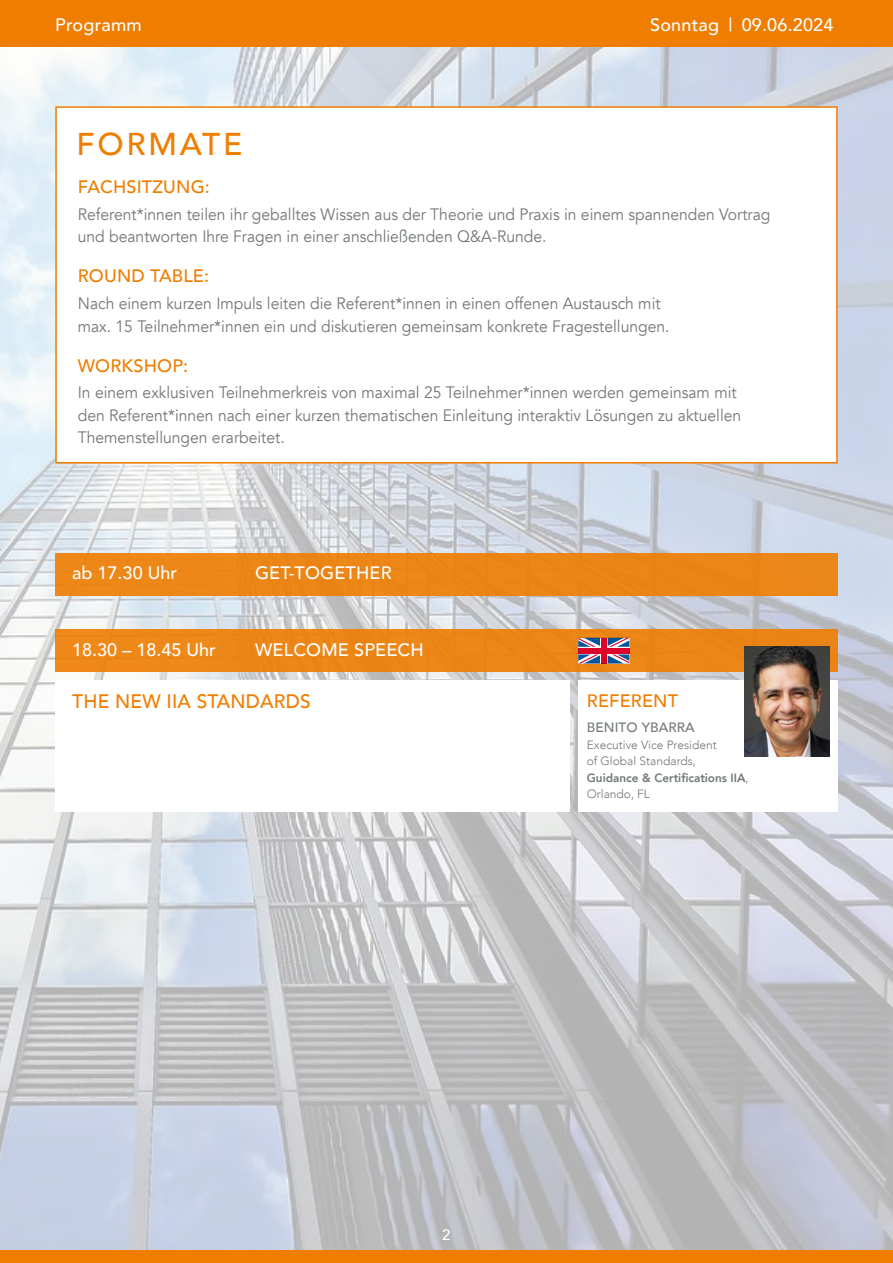
<style>
.page{position:relative;width:893px;height:1263px;background:#fff}
.page>*{position:absolute;margin:0;border:0;box-sizing:border-box;transform-origin:0 0}
.t1{font:500 31.5px "Avenir";letter-spacing:.09em;color:#ef7d00}
.t2{font:500 19.5px "Avenir";letter-spacing:.01em;color:#ef7d00}
.t3{font:500 18px "Avenir";letter-spacing:.01em;color:#fff}
.t4{font:500 18px "Avenir";letter-spacing:.01em;color:#ef7d00}
.t5{font:16.5px/22.5px "Avenir";color:#727777;scale:.95 1}
.t6{font:500 15px "Avenir";color:#fff}
.t7{font:500 13.5px "Avenir";letter-spacing:.01em;color:#727777}
.t8{font:300 12px/16.5px "Avenir";color:#727777}
.s1{font-weight:800}
</style>
<div class="page">
<img style="left:0;top:47px;width:893px;height:1203px">
<div style="left:0;top:1250px;width:893px;height:13px;background:#ef7d00"></div>
<div style="left:0;top:0;width:893px;height:47px;background:#ef7d00"></div>
<div style="left:55px;top:553px;width:783px;height:42px;background:#eb8617"></div>
<div style="left:55px;top:629px;width:783px;height:43px;background:#ec8616"></div>
<div style="left:55px;top:680px;width:515px;height:132px;background:#fff"></div>
<div style="left:578px;top:680px;width:260px;height:132px;background:#fff"></div>
<img style="left:744px;top:646px;width:85px;height:111px">
<div style="left:55px;top:106px;width:783px;height:357px;background:#fff;border:2px solid #ef7d00"></div>
<svg style="left:578px;top:638px;width:51px;height:25px"></svg>
<p class="t3" style="left:55px;top:9px;width:88px">Programm</p>
<p class="t3" style="left:650px;top:9px;width:185px">Sonntag | 09.06.2024</p>
<h1 class="t1" style="left:77px;top:117px;width:167px">FORMATE</h1>
<p class="t4" style="left:78px;top:171px;width:134px">FACHSITZUNG:</p>
<p class="t5" style="left:78px;top:203px;width:731px">Referent*innen teilen ihr geballtes Wissen aus der Theorie und Praxis in einem spannenden Vortrag und beantworten Ihre Fragen in einer anschließenden Q&amp;A-Runde.</p>
<p class="t4" style="left:78px;top:260px;width:133px">ROUND TABLE:</p>
<p class="t5" style="left:78px;top:292px;width:624px">Nach einem kurzen Impuls leiten die Referent*innen in einen offenen Austausch mit max. 15 Teilnehmer*innen ein und diskutieren gemeinsam konkrete Fragestellungen.</p>
<p class="t4" style="left:78px;top:350px;width:112px">WORKSHOP:</p>
<p class="t5" style="left:78px;top:382px;width:700px">In einem exklusiven Teilnehmerkreis von maximal 25 Teilnehmer*innen werden gemeinsam mit den Referent*innen nach einer kurzen thematischen Einleitung interaktiv Lösungen zu aktuellen<br>Themenstellungen erarbeitet.</p>
<p class="t3" style="left:72px;top:557px;width:106px">ab 17.30 Uhr</p>
<p class="t3" style="left:255px;top:557px;width:138px">GET-TOGETHER</p>
<p class="t3" style="left:72px;top:634px;width:145px">18.30 – 18.45 Uhr</p>
<p class="t3" style="left:255px;top:634px;width:170px">WELCOME SPEECH</p>
<p class="t2" style="left:72px;top:685px;width:240px">THE NEW IIA STANDARDS</p>
<p class="t4" style="left:587px;top:685px;width:93px">REFERENT</p>
<p class="t7" style="left:587px;top:716px;width:109px">BENITO YBARRA</p>
<p class="t8" style="left:587px;top:736px;width:163px">Executive Vice President<br>of Global Standards,<br><span class="s1">Guidance &amp; Certifications IIA</span>,<br>Orlando, FL</p>
<p class="t6" style="left:442px;top:1221px;width:10px">2</p>
</div>
